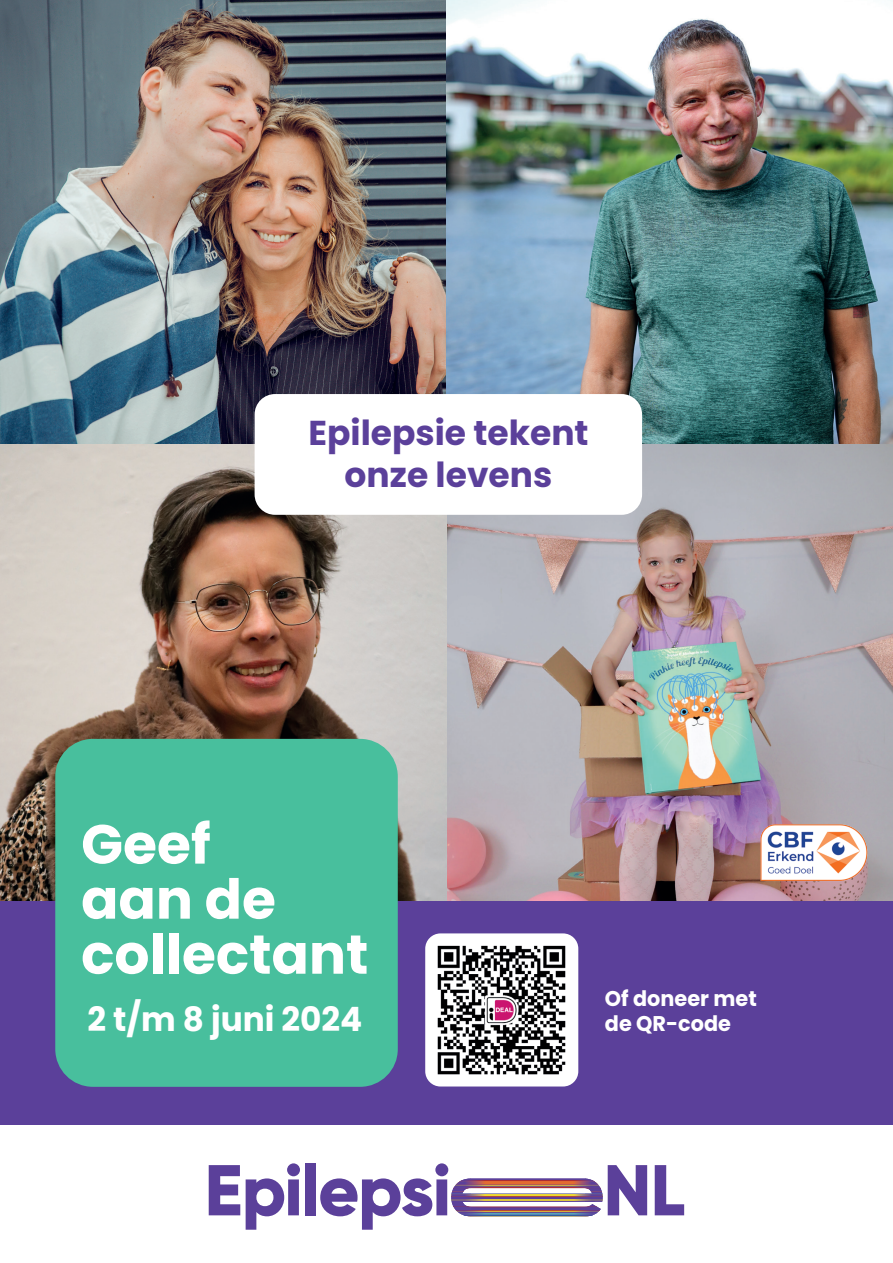
<style>
.page{position:relative;width:893px;height:1263px;background:#fff}
.page>*{position:absolute;margin:0;border:0;box-sizing:border-box;transform-origin:0 0}
.t1{font:700 55.05px "Poppins";color:#fff}
.t2{font:700 34.5px/41.4px "Poppins";color:#5b409a;text-align:center}
.t3{font:700 33.45px "Poppins";color:#fff}
.t4{font:700 21.3px "Poppins";color:#fff}
</style>
<div class="page">
<img style="left:0;top:0;width:893px;height:901px">
<div style="left:0;top:904px;width:893px;height:239px;background:#5b409a"></div>
<img style="left:749px;top:817px;width:128px;height:71px">
<div style="left:425px;top:933px;width:153px;height:153px;background:#fff;border-radius:15px"></div>
<img style="left:437px;top:945px;width:129px;height:130px">
<div style="left:0;top:1126px;width:893px;height:137px;background:#fff"></div>
<div style="left:305px;top:1163px;width:11px;height:52px;background:#5b409a"></div>
<svg style="left:209px;top:1165px;width:31px;height:50px"></svg>
<svg style="left:246px;top:1163px;width:54px;height:66px"></svg>
<svg style="left:320px;top:1163px;width:365px;height:67px"></svg>
<div style="left:55px;top:739px;width:343px;height:348px;background:#48bf9d;border-radius:38px"></div>
<div style="left:255px;top:394px;width:387px;height:121px;background:#fff;border-radius:20px"></div>
<p class="t2" style="left:308px;top:412px;width:282px">Epilepsie tekent onze levens</p>
<p class="t1" style="left:81px;top:812px;width:131px">Geef</p>
<p class="t1" style="left:81px;top:867px;width:196px">aan de</p>
<p class="t1" style="left:81px;top:922px;width:289px">collectant</p>
<p class="t3" style="left:88px;top:999px;width:276px">2 t/m 8 juni 2024</p>
<p class="t4" style="left:605px;top:986px;width:153px">Of doneer met</p>
<p class="t4" style="left:605px;top:1011px;width:128px">de QR-code</p>
</div>
